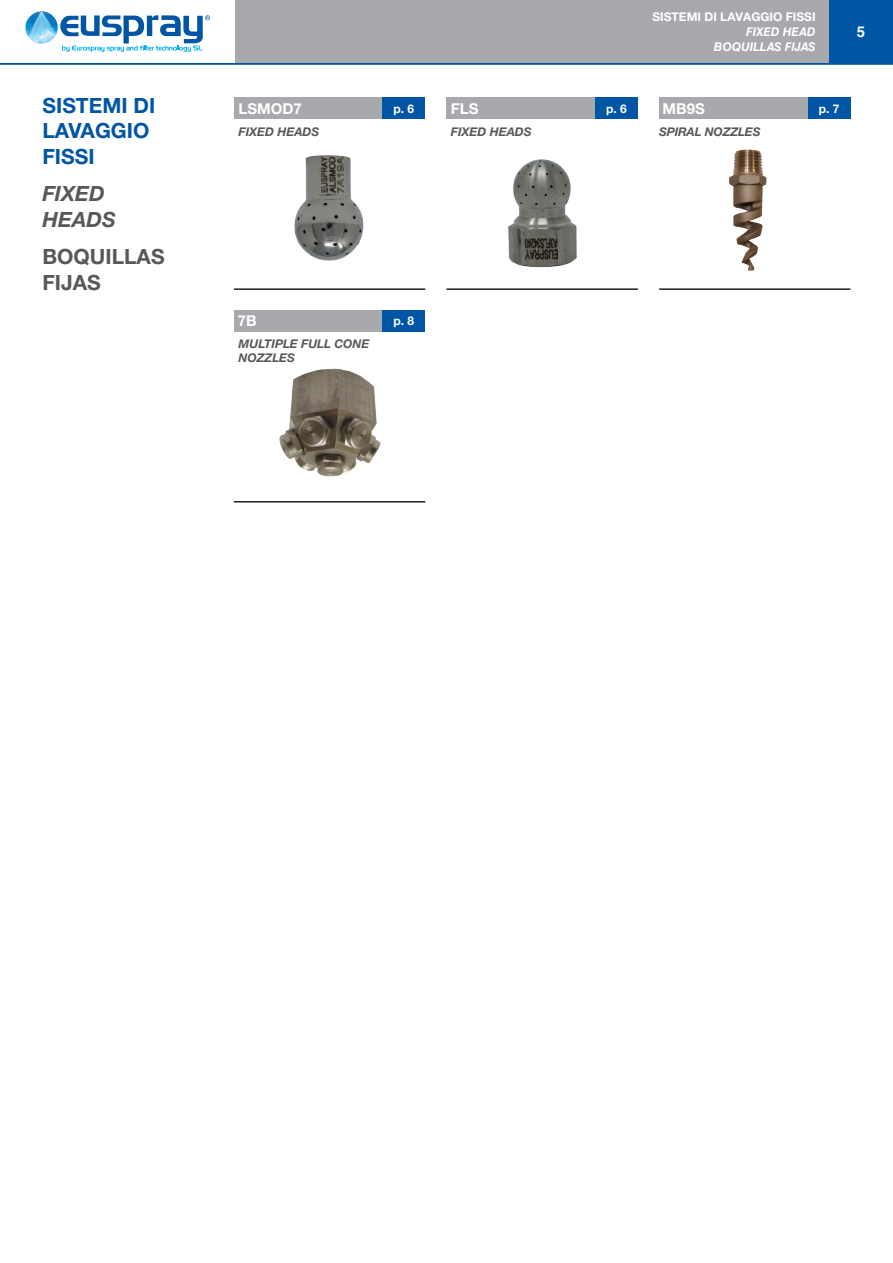
<style>
.page{position:relative;width:893px;height:1263px;background:#fff}
.page>*{position:absolute;margin:0;border:0;box-sizing:border-box;transform-origin:0 0}
.t1{font:700 21px/25.5px "Helvetica Neue LT Std";color:#0155a5}
.t2{font:700 21px/25.5px "Helvetica Neue LT Std";color:#57585a}
.t3{font:italic 700 21px/25.5px "Helvetica Neue LT Std";color:#57585a}
.t4{font:700 15px "Helvetica Neue LT Std";color:#fff}
.t5{font:700 15px "Helvetica LT Std";color:#fff}
.t6{font:italic 700 12px/13.5px "Helvetica Neue LT Std";color:#57585a}
.t7{font:italic 700 12px/15px "Helvetica LT Std";color:#fff;text-align:right}
.t8{font:700 12px "Helvetica Neue LT Pro";color:#fff}
.t9{font:700 12px "Helvetica Neue LT Std";color:#fff}
</style>
<div class="page">
<div style="left:235px;top:0;width:594px;height:64px;background:#a8a9ad"></div>
<div style="left:829px;top:0;width:64px;height:64px;background:#0155a5"></div>
<svg style="left:60px;top:15px;width:150px;height:37px"></svg>
<img style="left:25px;top:11px;width:33px;height:33px;border-radius:16px">
<hr style="left:0;top:63px;width:893px;height:2px;background:#0155a5">
<div style="left:234px;top:98px;width:149px;height:21px;background:#a8a9ad"></div>
<div style="left:446px;top:98px;width:149px;height:21px;background:#a8a9ad"></div>
<div style="left:659px;top:98px;width:149px;height:21px;background:#a8a9ad"></div>
<div style="left:234px;top:310px;width:149px;height:22px;background:#a8a9ad"></div>
<hr style="left:234px;top:288px;width:191px;height:2px;background:#231f20">
<hr style="left:446px;top:288px;width:192px;height:2px;background:#231f20">
<hr style="left:659px;top:288px;width:191px;height:2px;background:#231f20">
<hr style="left:234px;top:501px;width:191px;height:1px;background:#231f20">
<div style="left:383px;top:98px;width:42px;height:21px;background:#0155a5"></div>
<div style="left:595px;top:98px;width:43px;height:21px;background:#0155a5"></div>
<div style="left:808px;top:98px;width:42px;height:21px;background:#0155a5"></div>
<div style="left:383px;top:310px;width:42px;height:22px;background:#0155a5"></div>
<img style="left:294px;top:155px;width:70px;height:106px">
<img style="left:508px;top:159px;width:69px;height:109px">
<img style="left:729px;top:149px;width:38px;height:122px">
<img style="left:279px;top:368px;width:102px;height:109px">
<h1 class="t1" style="left:43px;top:92px;width:114px">SISTEMI DI<br>LAVAGGIO<br>FISSI</h1>
<h1 class="t3" style="left:43px;top:181px;width:75px">FIXED<br>HEADS</h1>
<h1 class="t2" style="left:43px;top:244px;width:124px">BOQUILLAS<br>FIJAS</h1>
<p class="t8" style="left:652px;top:9px;width:165px">SISTEMI DI LAVAGGIO FISSI</p>
<p class="t7" style="left:714px;top:24px;width:103px">FIXED HEAD<br>BOQUILLAS FIJAS</p>
<p class="t5" style="left:857px;top:22px;width:10px">5</p>
<p class="t4" style="left:239px;top:99px;width:65px">LSMOD7</p>
<p class="t4" style="left:451px;top:99px;width:29px">FLS</p>
<p class="t4" style="left:662px;top:99px;width:44px">MB9S</p>
<p class="t9" style="left:394px;top:101px;width:22px">p. 6</p>
<p class="t9" style="left:606px;top:101px;width:22px">p. 6</p>
<p class="t9" style="left:819px;top:101px;width:22px">p. 7</p>
<p class="t6" style="left:239px;top:124px;width:82px">FIXED HEADS</p>
<p class="t6" style="left:451px;top:124px;width:82px">FIXED HEADS</p>
<p class="t6" style="left:659px;top:124px;width:103px">SPIRAL NOZZLES</p>
<p class="t4" style="left:238px;top:312px;width:20px">7B</p>
<p class="t6" style="left:239px;top:337px;width:132px">MULTIPLE FULL CONE<br>NOZZLES</p>
<p class="t9" style="left:394px;top:314px;width:22px">p. 8</p>
</div>
